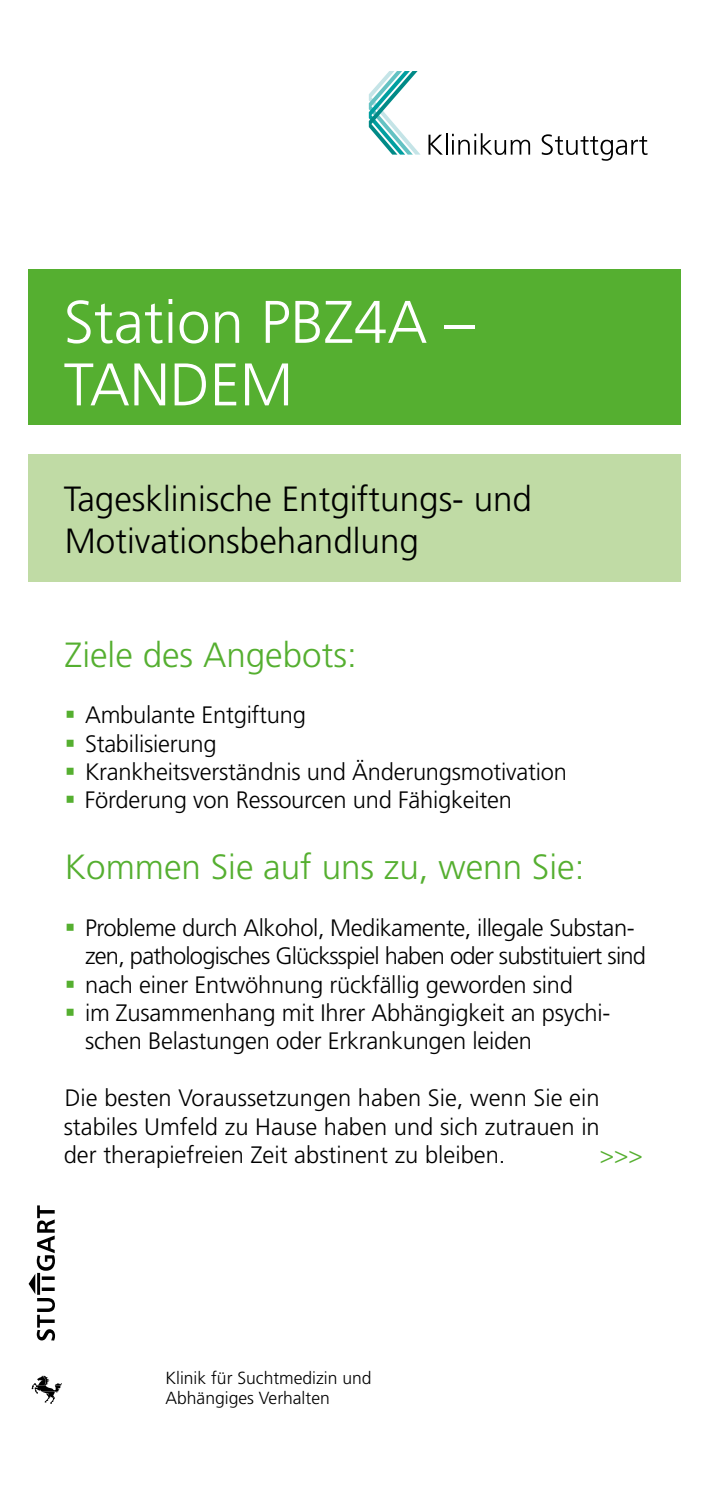
<style>
.page{position:relative;width:709px;height:1489px;background:#fff}
.page>*{position:absolute;margin:0;border:0;box-sizing:border-box;transform-origin:0 0}
.t1{font:300 60px/62.5px "Frutiger LT Pro";color:#fff}
.t2{font:300 35px/42.5px "Frutiger LT Pro";color:#000}
.t3{font:300 35px "Frutiger LT Pro";color:#55af30}
.t4{font:300 23.75px/28.2px "Frutiger LT Pro";letter-spacing:-.01em;color:#000}
.t5{font:300 23.75px "Frutiger LT Pro";color:#55af30}
.t6{font:300 17.5px/20px "Frutiger LT Pro";color:#000}
</style>
<div class="page">
<svg style="left:29px;top:1205px;width:26px;height:135px"></svg>
<svg style="left:32px;top:1375px;width:30px;height:28px"></svg>
<svg style="left:369px;top:71px;width:51px;height:84px"></svg>
<svg style="left:428px;top:135px;width:15px;height:20px"></svg>
<hr style="left:445px;top:133px;width:2px;height:22px;background:#000">
<svg style="left:452px;top:133px;width:78px;height:22px"></svg>
<svg style="left:541px;top:134px;width:106px;height:27px"></svg>
<div style="left:28px;top:269px;width:652px;height:156px;background:#55af30"></div>
<div style="left:28px;top:454px;width:652px;height:127px;background:#c0dba5"></div>
<h1 class="t1" style="left:64px;top:291px;width:412px">Station PBZ4A –<br>TANDEM</h1>
<h2 class="t2" style="left:64px;top:477px;width:470px">Tagesklinische Entgiftungs- und<br>Motivationsbehandlung</h2>
<h2 class="t3" style="left:65px;top:634px;width:293px">Ziele des Angebots:</h2>
<p class="t4" style="left:85px;top:701px;width:483px">Ambulante Entgiftung<br>Stabilisierung<br>Krankheitsverständnis und Änderungsmotivation Förderung von Ressourcen und Fähigkeiten</p>
<h2 class="t3" style="left:65px;top:846px;width:521px">Kommen Sie auf uns zu, wenn Sie:</h2>
<p class="t4" style="left:85px;top:913px;width:562px">Probleme durch Alkohol, Medikamente, illegale Substan&shy;zen, pathologisches Glücksspiel haben oder substituiert sind nach einer Entwöhnung rückfällig geworden sind<br>im Zusammenhang mit Ihrer Abhängigkeit an psychi&shy;schen Belastungen oder Erkrankungen leiden</p>
<p class="t4" style="left:64px;top:1083px;width:537px;text-align:justify">Die besten Voraussetzungen haben Sie, wenn Sie ein stabiles Umfeld zu Hause haben und sich zutrauen in der therapiefreien Zeit abstinent zu bleiben.</p>
<p class="t5" style="left:600px;top:1140px;width:44px">&gt;&gt;&gt;</p>
<p class="t6" style="left:165px;top:1367px;width:208px">Klinik für Suchtmedizin und<br>Abhängiges Verhalten</p>
</div>
